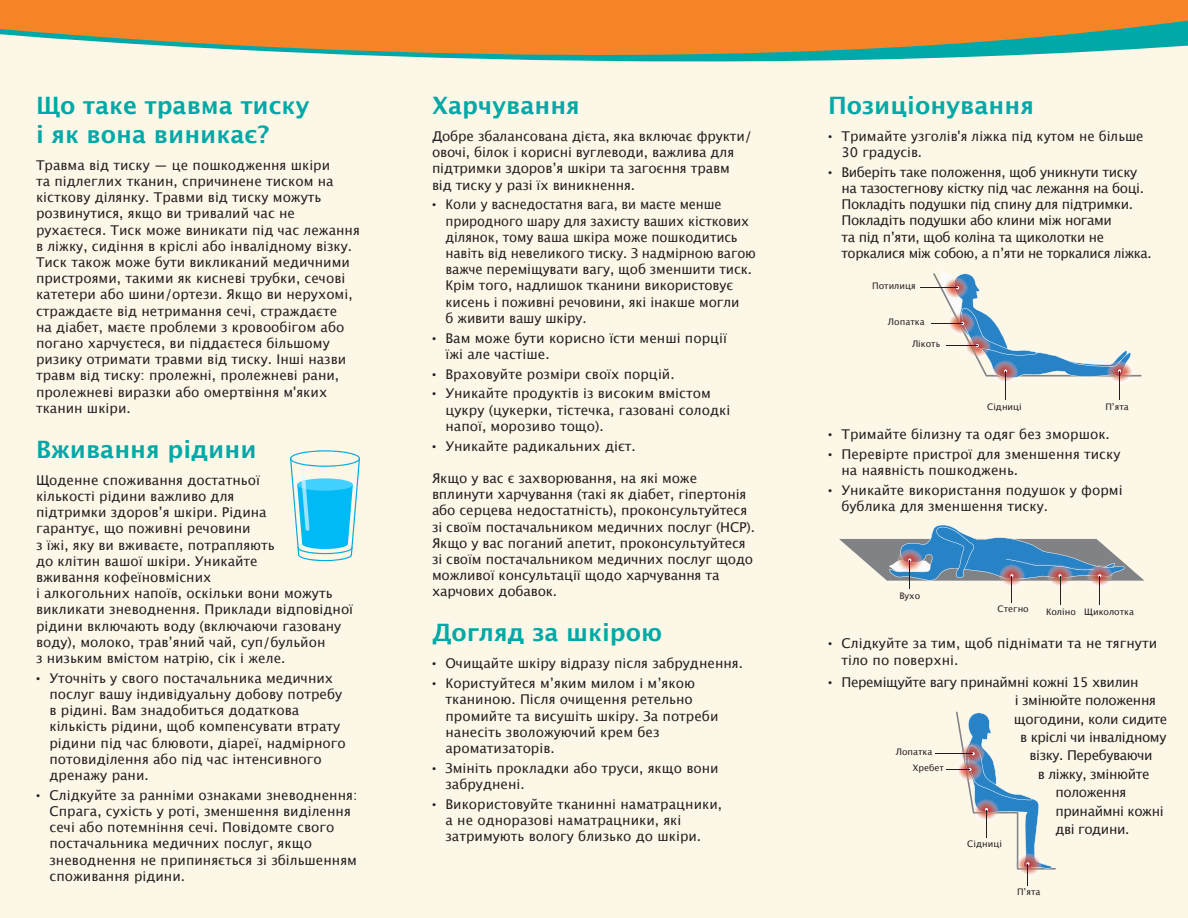
<style>
.page{position:relative;width:1188px;height:918px;background:#fdf7e8}
.page>*{position:absolute;margin:0;border:0;box-sizing:border-box;transform-origin:0 0}
.t1{font:700 24px/28.8px "Lucida Grande";color:#00a9a7}
.t2{font:13.5px/16.2px "Lucida Grande";color:#231f20}
.t3{font:13.5px/16.2px "Lucida Grande";letter-spacing:-.03em;color:#231f20}
.t4{font:9px "Lucida Grande";color:#231f20}
.s1{font-family:"Myriad Pro";font-weight:300;font-size:16.5px}
</style>
<div class="page">
<svg style="left:0;top:0;width:1188px;height:62px;background:#d39851"></svg>
<hr style="left:920px;top:288px;width:38px;height:1px;background:#231f20">
<hr style="left:931px;top:323px;width:32px;height:1px;background:#231f20">
<svg style="left:933px;top:271px;width:209px;height:129px"></svg>
<svg style="left:839px;top:525px;width:305px;height:80px"></svg>
<svg style="left:290px;top:450px;width:70px;height:111px"></svg>
<hr style="left:935px;top:754px;width:38px;height:1px;background:#231f20">
<svg style="left:947px;top:711px;width:109px;height:175px"></svg>
<p class="t1" style="left:36px;top:92px;width:275px">Що таке травма тиску і як вона виникає?</p>
<p class="t2" style="left:36px;top:157px;width:325px">Травма від тиску — це пошкодження шкіри<br>та підлеглих тканин, спричинене тиском на кісткову ділянку. Травми від тиску можуть розвинутися, якщо ви тривалий час не рухаєтеся. Тиск може виникати під час лежання в ліжку, сидіння в кріслі або інвалідному візку.<br>Тиск також може бути викликаний медичними пристроями, такими як кисневі трубки, сечові катетери або шини/ортези. Якщо ви нерухомі, страждаєте від нетримання сечі, страждаєте<br>на діабет, маєте проблеми з кровообігом або погано харчуєтеся, ви піддаєтеся більшому ризику отримати травми від тиску. Інші назви травм від тиску: пролежні, пролежневі рани, пролежневі виразки або омертвіння м'яких тканин шкіри.</p>
<p class="t1" style="left:36px;top:436px;width:222px">Вживання рідини</p>
<p class="t2" style="left:36px;top:472px;width:319px">Щоденне споживання достатньої<br>кількості рідини важливо для<br>підтримки здоров’я шкіри. Рідина<br>гарантує, що поживні речовини<br>з їжі, яку ви вживаєте, потрапляють<br>до клітин вашої шкіри. Уникайте<br>вживання кофеїновмісних<br>і алкогольних напоїв, оскільки вони можуть викликати зневоднення. Приклади відповідної рідини включають воду (включаючи газовану воду), молоко, трав’яний чай, суп/бульйон<br>з низьким вмістом натрію, сік і желе.</p>
<p class="t2" style="left:50px;top:670px;width:298px;text-indent:-14px"><span class="s1">•</span> Уточніть у свого постачальника медичних послуг вашу індивідуальну добову потребу в рідині. Вам знадобиться додаткова кількість рідини, щоб компенсувати втрату рідини під час блювоти, діареї, надмірного потовиділення або під час інтенсивного дренажу рани.</p>
<p class="t2" style="left:50px;top:787px;width:309px;text-indent:-14px"><span class="s1">•</span> Слідкуйте за ранніми ознаками зневоднення:<br>Спрага, сухість у роті, зменшення виділення сечі або потемніння сечі. Повідомте свого постачальника медичних послуг, якщо зневоднення не припиняється зі збільшенням споживання рідини.</p>
<p class="t1" style="left:432px;top:92px;width:149px">Харчування</p>
<p class="t2" style="left:432px;top:129px;width:321px">Добре збалансована дієта, яка включає фрукти/ овочі, білок і корисні вуглеводи, важлива для підтримки здоров’я шкіри та загоєння травм від тиску у разі їх виникнення.</p>
<p class="t2" style="left:446px;top:197px;width:312px;text-indent:-14px"><span class="s1">•</span> Коли у васнедостатня вага, ви маєте менше природного шару для захисту ваших кісткових ділянок, тому ваша шкіра може пошкодитись навіть від невеликого тиску. З надмірною вагою важче переміщувати вагу, щоб зменшити тиск.<br>Крім того, надлишок тканини використовує кисень і поживні речовини, які інакше могли<br>б живити вашу шкіру.</p>
<p class="t2" style="left:446px;top:330px;width:283px;text-indent:-14px"><span class="s1">•</span> Вам може бути корисно їсти менші порції їжі але частіше.</p>
<p class="t2" style="left:432px;top:366px;width:244px"><span class="s1">•</span> Враховуйте розміри своїх порцій.</p>
<p class="t2" style="left:446px;top:386px;width:286px;text-indent:-14px"><span class="s1">•</span> Уникайте продуктів із високим вмістом цукру (цукерки, тістечка, газовані солодкі напої, морозиво тощо).</p>
<p class="t2" style="left:432px;top:438px;width:205px"><span class="s1">•</span> Уникайте радикальних дієт.</p>
<p class="t2" style="left:432px;top:471px;width:325px">Якщо у вас є захворювання, на які може вплинути харчування (такі як діабет, гіпертонія або серцева недостатність), проконсультуйтеся зі своїм постачальником медичних послуг (HCP).<br>Якщо у вас поганий апетит, проконсультуйтеся зі своїм постачальником медичних послуг щодо можливої консультації щодо харчування та харчових добавок.</p>
<p class="t1" style="left:432px;top:620px;width:232px">Догляд за шкірою</p>
<p class="t2" style="left:432px;top:656px;width:313px"><span class="s1">•</span> Очищайте шкіру відразу після забруднення.</p>
<p class="t2" style="left:446px;top:676px;width:274px;text-indent:-14px"><span class="s1">•</span> Користуйтеся м’яким милом і м’якою тканиною. Після очищення ретельно промийте та висушіть шкіру. За потреби нанесіть зволожуючий крем без ароматизаторів.</p>
<p class="t2" style="left:446px;top:760px;width:275px;text-indent:-14px"><span class="s1">•</span> Змініть прокладки або труси, якщо вони забруднені.</p>
<p class="t2" style="left:446px;top:796px;width:278px;text-indent:-14px"><span class="s1">•</span> Використовуйте тканинні наматрацники, а не одноразові наматрацники, які затримують вологу близько до шкіри.</p>
<p class="t1" style="left:828px;top:92px;width:208px">Позиціонування</p>
<p class="t2" style="left:842px;top:128px;width:304px;text-indent:-14px"><span class="s1">•</span> Тримайте узголів'я ліжка під кутом не більше<br>30 градусів.</p>
<p class="t3" style="left:842px;top:164px;width:312px;text-indent:-14px"><span class="s1">•</span> Виберіть таке положення, щоб уникнути тиску на тазостегнову кістку під час лежання на боці.<br>Покладіть подушки під спину для підтримки.<br>Покладіть подушки або клини між ногами<br>та під п’яти, щоб коліна та щиколотки не торкалися між собою, а п’яти не торкалися ліжка.</p>
<p class="t4" style="left:872px;top:280px;width:45px">Потилиця</p>
<p class="t4" style="left:888px;top:315px;width:38px">Лопатка</p>
<p class="t4" style="left:912px;top:338px;width:30px">Лікоть</p>
<p class="t4" style="left:987px;top:400px;width:36px">Сідниці</p>
<p class="t4" style="left:1105px;top:400px;width:25px">П’ята</p>
<p class="t2" style="left:828px;top:427px;width:283px"><span class="s1">•</span> Тримайте білизну та одяг без зморшок.</p>
<p class="t2" style="left:842px;top:447px;width:281px;text-indent:-14px"><span class="s1">•</span> Перевірте пристрої для зменшення тиску на наявність пошкоджень.</p>
<p class="t2" style="left:842px;top:483px;width:283px;text-indent:-14px"><span class="s1">•</span> Уникайте використання подушок у формі бублика для зменшення тиску.</p>
<p class="t4" style="left:899px;top:590px;width:22px">Вухо</p>
<p class="t4" style="left:998px;top:603px;width:33px">Стегно</p>
<p class="t4" style="left:1046px;top:606px;width:31px">Коліно</p>
<p class="t4" style="left:1084px;top:606px;width:51px">Щиколотка</p>
<p class="t2" style="left:842px;top:636px;width:317px;text-indent:-14px"><span class="s1">•</span> Слідкуйте за тим, щоб піднімати та не тягнути тіло по поверхні.</p>
<p class="t3" style="left:828px;top:674px;width:312px"><span class="s1">•</span> Переміщуйте вагу принаймні кожні 15 хвилин</p>
<p class="t3" style="left:1015px;top:693px;width:143px">і змінюйте положення</p>
<p class="t3" style="left:1014px;top:711px;width:155px">щогодини, коли сидите</p>
<p class="t3" style="left:1020px;top:730px;width:148px">в кріслі чи інвалідному</p>
<p class="t3" style="left:1030px;top:748px;width:125px">візку. Перебуваючи</p>
<p class="t3" style="left:1038px;top:767px;width:113px">в ліжку, змінюйте</p>
<p class="t3" style="left:1055px;top:785px;width:72px">положення</p>
<p class="t3" style="left:1055px;top:804px;width:110px">принаймні кожні</p>
<p class="t3" style="left:1055px;top:822px;width:75px">дві години.</p>
<p class="t4" style="left:896px;top:745px;width:38px">Лопатка</p>
<p class="t4" style="left:913px;top:762px;width:33px">Хребет</p>
<p class="t4" style="left:967px;top:838px;width:36px">Сідниці</p>
<p class="t4" style="left:1017px;top:886px;width:25px">П’ята</p>
</div>
